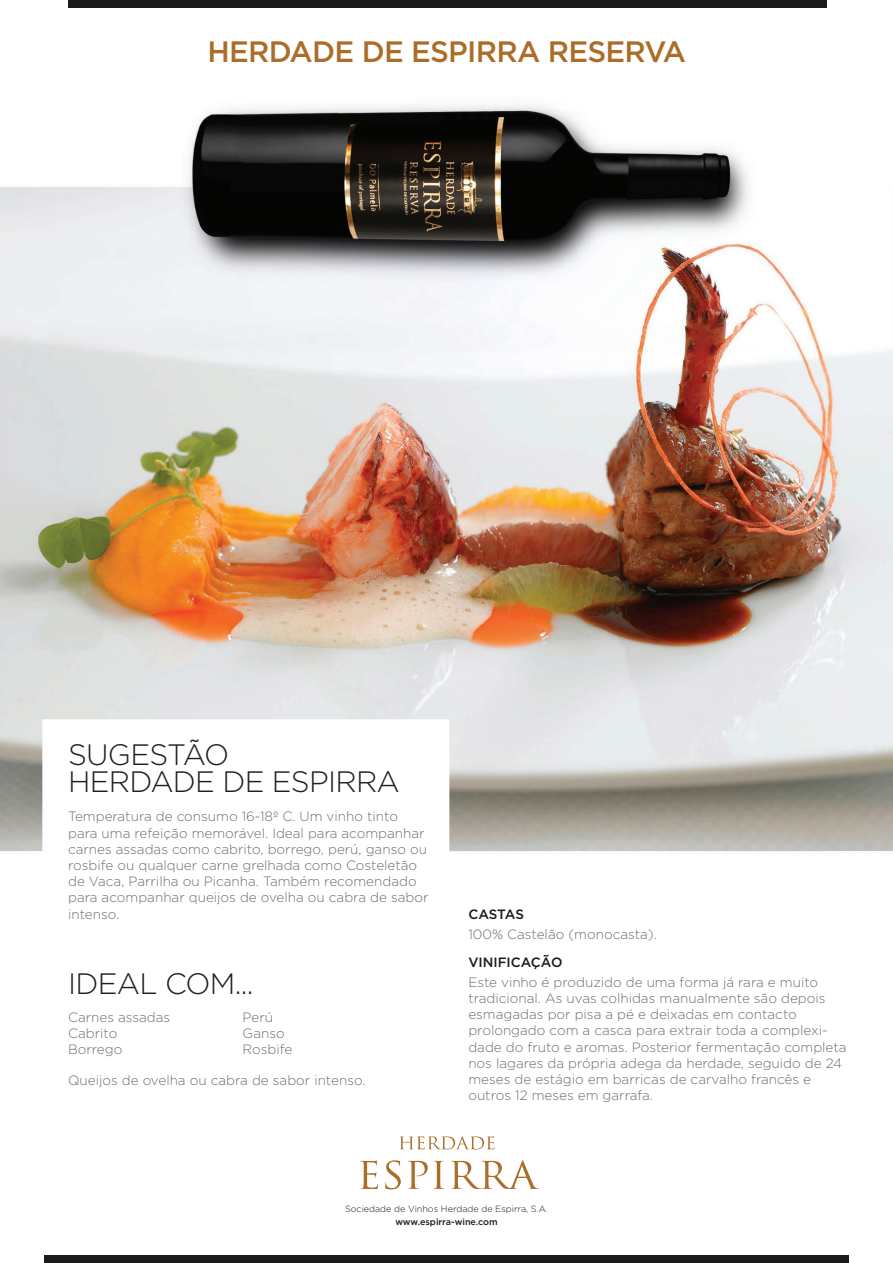
<style>
.page{position:relative;width:893px;height:1263px;background:#fff}
.page>*{position:absolute;margin:0;border:0;box-sizing:border-box;transform-origin:0 0}
.t1{font:300 29.55px/27px "Gotham";letter-spacing:-.025em;color:#211d1e}
.t2{font:500 29.55px "Gotham";letter-spacing:-.025em;color:#aa6e29}
.t3{font:300 13.5px/16.2px "Gotham";color:#6d6e71}
.t4{font:500 13.5px "Gotham";color:#1a1a18}
.t5{font:300 9px "Gotham";color:#1a1a18}
.t6{font:500 9px "Gotham";color:#1a1a18}
</style>
<div class="page">
<img style="left:0;top:0;width:892px;height:1263px">
<div style="left:44px;top:1256px;width:804px;height:7px;background:#1a1a18"></div>
<div style="left:69px;top:0;width:758px;height:7px;background:#1a1a18"></div>
<svg style="left:360px;top:1160px;width:178px;height:29px"></svg>
<svg style="left:399px;top:1136px;width:95px;height:13px"></svg>
<h1 class="t2" style="left:207px;top:32px;width:480px">HERDADE DE ESPIRRA RESERVA</h1>
<h1 class="t1" style="left:68px;top:740px;width:333px">SUGESTÃO<br>HERDADE DE ESPIRRA</h1>
<p class="t3" style="left:68px;top:808px;width:362px">Temperatura de consumo 16-18º C. Um vinho tinto para uma refeição memorável. Ideal para acompanhar carnes assadas como cabrito, borrego, perú, ganso ou rosbife ou qualquer carne grelhada como Costeletão de Vaca, Parrilha ou Picanha. Também recomendado para acompanhar queijos de ovelha ou cabra de sabor intenso.</p>
<h1 class="t1" style="left:68px;top:969px;width:187px">IDEAL COM...</h1>
<p class="t3" style="left:68px;top:1009px;width:104px">Carnes assadas<br>Cabrito<br>Borrego</p>
<p class="t3" style="left:68px;top:1072px;width:299px">Queijos de ovelha ou cabra de sabor intenso.</p>
<p class="t3" style="left:242px;top:1009px;width:51px">Perú<br>Ganso<br>Rosbife</p>
<p class="t4" style="left:468px;top:906px;width:57px">CASTAS</p>
<p class="t3" style="left:468px;top:926px;width:190px">100% Castelão (monocasta).</p>
<p class="t4" style="left:468px;top:954px;width:96px">VINIFICAÇÃO</p>
<p class="t3" style="left:468px;top:974px;width:380px">Este vinho é produzido de uma forma já rara e muito tradicional. As uvas colhidas manualmente são depois esmagadas por pisa a pé e deixadas em contacto prolongado com a casca para extrair toda a complexi&shy;dade do fruto e aromas. Posterior fermentação completa nos lagares da própria adega da herdade, seguido de 24 meses de estágio em barricas de carvalho francês e outros 12 meses em garrafa.</p>
<p class="t5" style="left:345px;top:1203px;width:204px">Sociedade de Vinhos Herdade de Espirra, S.A.</p>
<p class="t6" style="left:395px;top:1216px;width:104px">www.espirra-wine.com</p>
</div>
